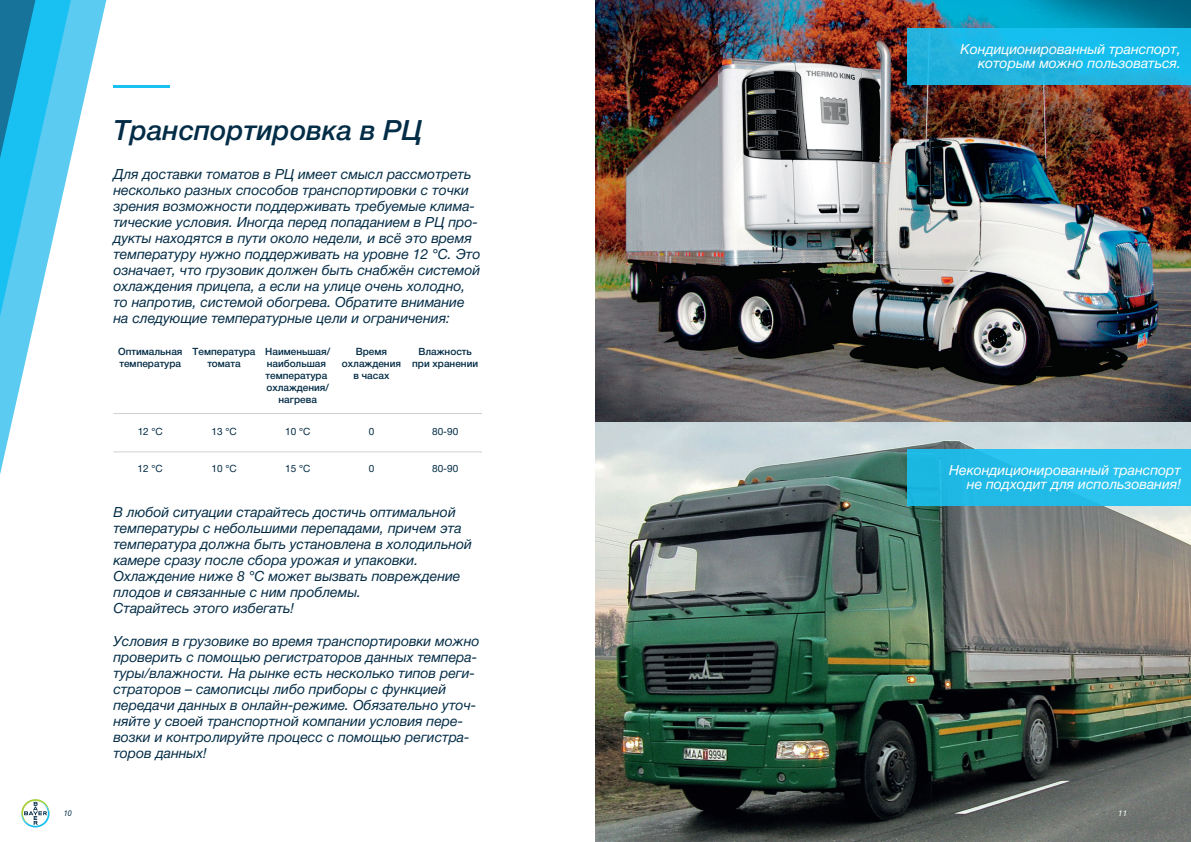
<style>
.page{position:relative;width:1191px;height:842px;background:#fff}
.page>*{position:absolute;margin:0;border:0;box-sizing:border-box;transform-origin:0 0}
.t1{font:500 28px "Helvetica Neue";color:#032c46}
.t2{font:italic 14px/16px "Helvetica Neue Cyr";color:#032c46}
.t3{font:italic 14px/14px "Helvetica Neue Cyr";color:#fff;text-align:right}
.t4{font:500 10px/12px "Helvetica Neue Cyr";color:#032c46;text-align:center}
.t5{font:10px "Helvetica Neue Cyr";color:#032c46}
.t6{font:italic 8px "Helvetica Neue Cyr";color:#032c46;scale:.91 1}
.t7{font:italic 8px "Helvetica Neue Cyr";color:#fff}
</style>
<div class="page">
<img style="left:595px;top:0;width:596px;height:842px">
<svg style="left:0;top:0;width:106px;height:475px"></svg>
<svg style="left:0;top:0;width:71px;height:316px;background:#4dc2e8"></svg>
<svg style="left:21px;top:799px;width:29px;height:28px"></svg>
<hr style="left:113px;top:413px;width:369px;height:1px;background:#0f1013">
<hr style="left:113px;top:452px;width:369px;height:1px;background:#0f1013">
<hr style="left:113px;top:85px;width:57px;height:3px;background:#18c1f2">
<div style="left:907px;top:28px;width:284px;height:57px;background:#1db7e5"></div>
<div style="left:907px;top:450px;width:284px;height:56px;background:linear-gradient(to right,#1cb6e2,#2ec6f3)"></div>
<p class="t6" style="left:64px;top:809px;width:10px">10</p>
<h1 class="t1" style="left:113px;top:114px;width:310px">Транспортировка в РЦ</h1>
<p class="t2" style="left:113px;top:166px;width:368px">Для доставки томатов в РЦ имеет смысл рассмотреть несколько разных способов транспортировки с точки зрения возможности поддерживать требуемые клима&shy;тические условия. Иногда перед попаданием в РЦ про&shy;дукты находятся в пути около недели, и всё это время температуру нужно поддерживать на уровне 12 °C. Это означает, что грузовик должен быть снабжён системой охлаждения прицепа, а если на улице очень холодно, то напротив, системой обогрева. Обратите внимание на следующие температурные цели и ограничения:</p>
<p class="t4" style="left:118px;top:346px;width:66px;text-align:left">Оптимальная температура</p>
<p class="t4" style="left:192px;top:346px;width:64px">Температура томата</p>
<p class="t4" style="left:265px;top:346px;width:67px">Наименьшая/ наибольшая температура охлаждения/ нагрева</p>
<p class="t4" style="left:342px;top:346px;width:60px">Время охлаждения в часах</p>
<p class="t4" style="left:412px;top:346px;width:67px">Влажность при хранении</p>
<p class="t5" style="left:138px;top:426px;width:27px">12 °C</p>
<p class="t5" style="left:211px;top:426px;width:27px">13 °C</p>
<p class="t5" style="left:285px;top:426px;width:27px">10 °C</p>
<p class="t5" style="left:369px;top:426px;width:7px">0</p>
<p class="t5" style="left:432px;top:426px;width:28px">80-90</p>
<p class="t5" style="left:138px;top:463px;width:27px">12 °C</p>
<p class="t5" style="left:211px;top:463px;width:27px">10 °C</p>
<p class="t5" style="left:285px;top:463px;width:27px">15 °C</p>
<p class="t5" style="left:369px;top:463px;width:7px">0</p>
<p class="t5" style="left:432px;top:463px;width:28px">80-90</p>
<p class="t2" style="left:113px;top:504px;width:360px">В любой ситуации старайтесь достичь оптимальной температуры с небольшими перепадами, причем эта температура должна быть установлена в холодильной камере сразу после сбора урожая и упаковки.<br>Охлаждение ниже 8 °C может вызвать повреждение плодов и связанные с ним проблемы.<br>Старайтесь этого избегать!</p>
<p class="t2" style="left:113px;top:633px;width:368px">Условия в грузовике во время транспортировки можно проверить с помощью регистраторов данных темпера&shy;туры/влажности. На рынке есть несколько типов реги&shy;страторов – самописцы либо приборы с функцией передачи данных в онлайн-режиме. Обязательно уточ&shy;няйте у своей транспортной компании условия пере&shy;возки и контролируйте процесс с помощью регистра&shy;торов данных!</p>
<p class="t3" style="left:960px;top:42px;width:222px">Кондиционированный транспорт, которым можно пользоваться.</p>
<p class="t3" style="left:949px;top:463px;width:233px">Некондиционированный транспорт не подходит для использования!</p>
<p class="t7" style="left:1118px;top:809px;width:10px">11</p>
</div>
